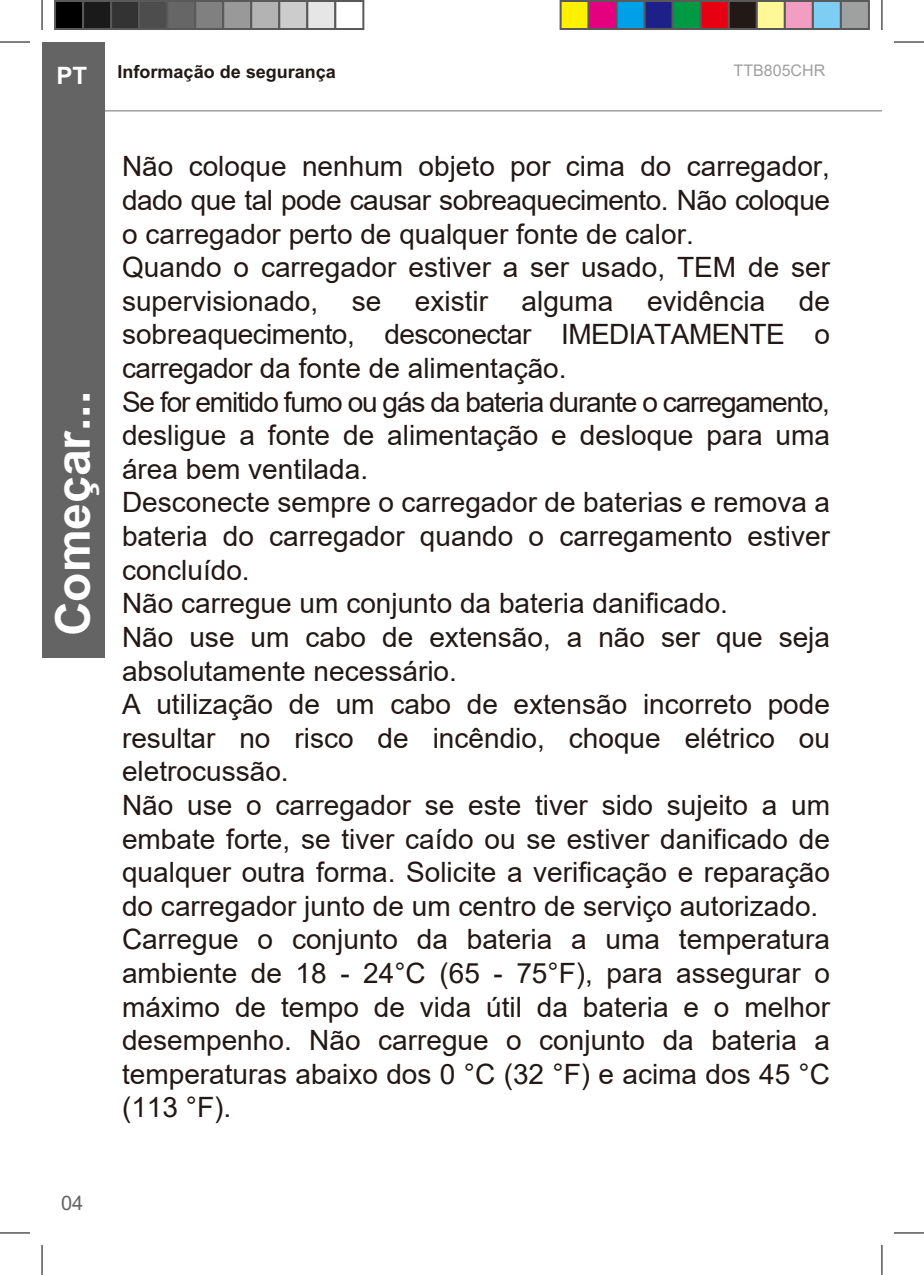
<style>
.page{position:relative;width:924px;height:1275px;background:#fff}
.page>*{position:absolute;margin:0;border:0;box-sizing:border-box;transform-origin:0 0}
.t1{font:700 48px "Arial";color:#fff}
.t2{font:28px/33.6px "Arial";color:#221815}
.t3{font:700 24px "Arial";color:#fff}
.t4{font:20px "Arial";color:#656464}
.t5{font:700 18px "Arial";color:#221815}
.t6{font:16px "Arial";color:#9fa0a0}
</style>
<div class="page">
<hr style="left:104px;top:110px;width:777px;height:2px;background:#9fa0a0">
<div style="left:42px;top:42px;width:63px;height:616px;background:#656464"></div>
<hr style="left:0;top:42px;width:30px;height:1px;background:#000">
<hr style="left:893px;top:42px;width:30px;height:1px;background:#000">
<hr style="left:0;top:1232px;width:30px;height:1px;background:#000">
<hr style="left:893px;top:1232px;width:30px;height:1px;background:#000">
<hr style="left:42px;top:0;width:1px;height:30px;background:#000">
<hr style="left:42px;top:1245px;width:1px;height:30px;background:#000">
<hr style="left:881px;top:0;width:1px;height:30px;background:#000">
<hr style="left:881px;top:1245px;width:1px;height:30px;background:#000">
<div style="left:55px;top:1px;width:28px;height:28px;background:#000"></div>
<div style="left:54px;top:0;width:30px;height:30px;border:2px solid #595959"></div>
<div style="left:83px;top:1px;width:28px;height:28px;background:#1a1a1a"></div>
<div style="left:82px;top:0;width:30px;height:30px;border:2px solid #595959"></div>
<div style="left:111px;top:1px;width:28px;height:28px;background:#333"></div>
<div style="left:110px;top:0;width:30px;height:30px;border:2px solid #595959"></div>
<div style="left:139px;top:1px;width:28px;height:28px;background:#4d4d4d"></div>
<div style="left:138px;top:0;width:30px;height:30px;border:2px solid #595959"></div>
<div style="left:167px;top:1px;width:28px;height:28px;background:#666"></div>
<div style="left:166px;top:0;width:30px;height:30px;border:2px solid #595959"></div>
<div style="left:195px;top:1px;width:28px;height:28px;background:#808080"></div>
<div style="left:194px;top:0;width:30px;height:30px;border:2px solid #595959"></div>
<div style="left:223px;top:1px;width:28px;height:28px;background:#999"></div>
<div style="left:222px;top:0;width:30px;height:30px;border:2px solid #595959"></div>
<div style="left:251px;top:1px;width:28px;height:28px;background:#b3b3b3"></div>
<div style="left:250px;top:0;width:30px;height:30px;border:2px solid #595959"></div>
<div style="left:279px;top:1px;width:28px;height:28px;background:#ccc"></div>
<div style="left:278px;top:0;width:30px;height:30px;border:2px solid #595959"></div>
<div style="left:307px;top:1px;width:28px;height:28px;background:#e6e6e6"></div>
<div style="left:306px;top:0;width:30px;height:30px;border:2px solid #595959"></div>
<div style="left:334px;top:0;width:30px;height:30px;border:2px solid #595959"></div>
<div style="left:560px;top:1px;width:28px;height:28px;background:#fff100"></div>
<div style="left:559px;top:0;width:30px;height:30px;border:2px solid #595959"></div>
<div style="left:588px;top:1px;width:28px;height:28px;background:#e4007f"></div>
<div style="left:587px;top:0;width:30px;height:30px;border:2px solid #595959"></div>
<div style="left:616px;top:1px;width:28px;height:28px;background:#00a0e9"></div>
<div style="left:615px;top:0;width:30px;height:30px;border:2px solid #595959"></div>
<div style="left:644px;top:1px;width:28px;height:28px;background:#1d2088"></div>
<div style="left:643px;top:0;width:30px;height:30px;border:2px solid #595959"></div>
<div style="left:672px;top:1px;width:28px;height:28px;background:#094"></div>
<div style="left:671px;top:0;width:30px;height:30px;border:2px solid #595959"></div>
<div style="left:700px;top:1px;width:28px;height:28px;background:#e60012"></div>
<div style="left:699px;top:0;width:30px;height:30px;border:2px solid #595959"></div>
<div style="left:728px;top:1px;width:28px;height:28px;background:#221815"></div>
<div style="left:727px;top:0;width:30px;height:30px;border:2px solid #595959"></div>
<div style="left:756px;top:1px;width:28px;height:28px;background:#fff899"></div>
<div style="left:755px;top:0;width:30px;height:30px;border:2px solid #595959"></div>
<div style="left:784px;top:1px;width:28px;height:28px;background:#f19ec2"></div>
<div style="left:783px;top:0;width:30px;height:30px;border:2px solid #595959"></div>
<div style="left:812px;top:1px;width:28px;height:28px;background:#7ecef4"></div>
<div style="left:811px;top:0;width:30px;height:30px;border:2px solid #595959"></div>
<div style="left:840px;top:1px;width:28px;height:28px;background:#9fa0a0"></div>
<div style="left:839px;top:0;width:30px;height:30px;border:2px solid #595959"></div>
<p class="t3" style="left:56px;top:61px;width:32px">PT</p>
<p class="t5" style="left:117px;top:61px;width:220px">Informação de segurança</p>
<p class="t6" style="left:733px;top:60px;width:93px">TTB805CHR</p>
<h1 class="t1" style="left:45px;top:636px;width:247px;rotate:-90deg">Começar...</h1>
<p class="t2" style="left:122px;top:150px;width:709px">Não coloque nenhum objeto por cima do carregador, dado que tal pode causar sobreaquecimento. Não coloque o carregador perto de qualquer fonte de calor.<br>Quando o carregador estiver a ser usado, TEM de ser supervisionado, se existir alguma evidência de sobreaquecimento, desconectar IMEDIATAMENTE o carregador da fonte de alimentação.<br>Se for emitido fumo ou gás da bateria durante o carregamento, desligue a fonte de alimentação e desloque para uma área bem ventilada.<br>Desconecte sempre o carregador de baterias e remova a bateria do carregador quando o carregamento estiver concluído.<br>Não carregue um conjunto da bateria danificado.<br>Não use um cabo de extensão, a não ser que seja absolutamente necessário.<br>A utilização de um cabo de extensão incorreto pode resultar no risco de incêndio, choque elétrico ou eletrocussão.<br>Não use o carregador se este tiver sido sujeito a um embate forte, se tiver caído ou se estiver danificado de qualquer outra forma. Solicite a verificação e reparação do carregador junto de um centro de serviço autorizado.<br>Carregue o conjunto da bateria a uma temperatura ambiente de 18 - 24°C (65 - 75°F), para assegurar o máximo de tempo de vida útil da bateria e o melhor desempenho. Não carregue o conjunto da bateria a temperaturas abaixo dos 0 °C (32 °F) e acima dos 45 °C (113 °F).</p>
<p class="t4" style="left:61px;top:1189px;width:24px">04</p>
</div>
